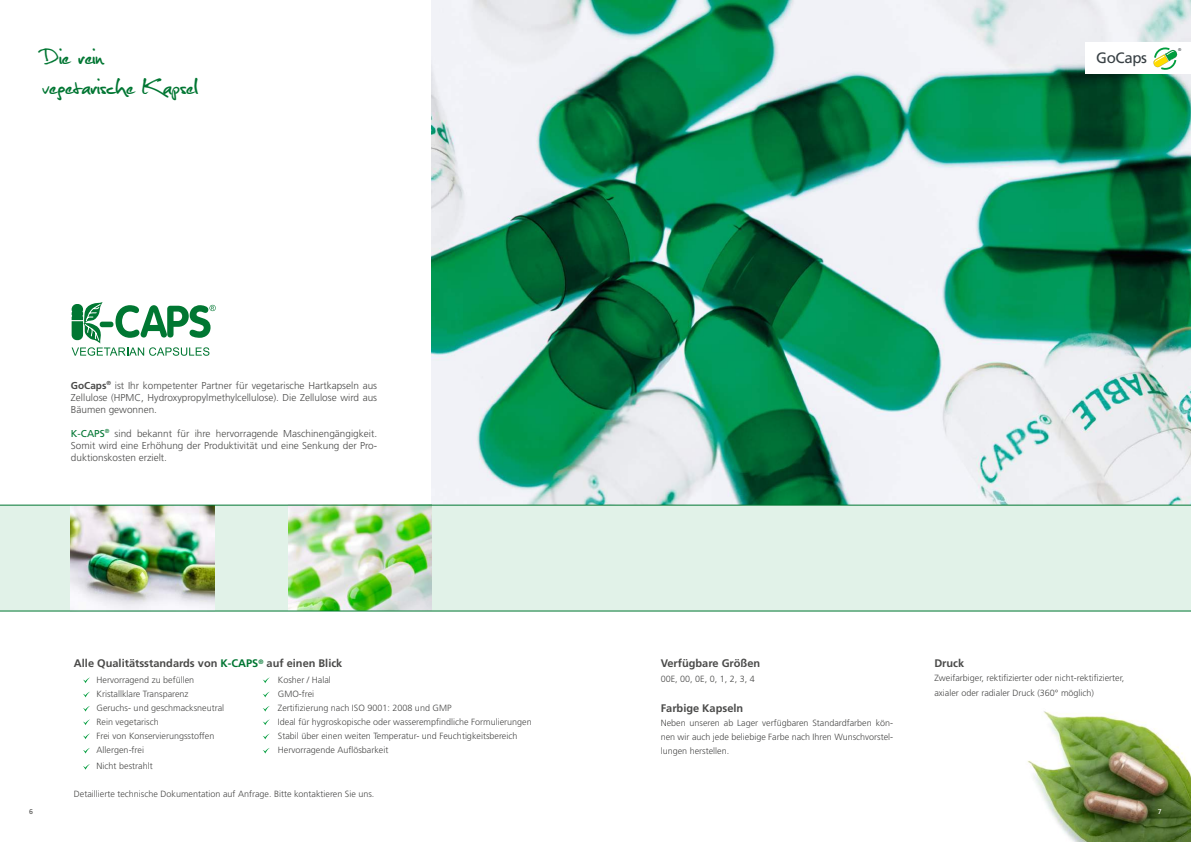
<style>
.page{position:relative;width:1191px;height:842px;background:#fff}
.page>*{position:absolute;margin:0;border:0;box-sizing:border-box;transform-origin:0 0}
.t1{font:30px/30px "Christopherhand";color:#007632}
.t2{font:15px "Frutiger";letter-spacing:-.025em;color:#384044}
.t3{font:700 11px "Frutiger";color:#4a4a49}
.t4{font:300 10px/12px "Frutiger";color:#4a4a49;text-align:justify}
.t5{font:300 9px/14px "Frutiger";color:#4a4a49}
.t6{font:7px "Frutiger";color:#4a4a49}
.t7{font:7px "Frutiger";color:#fff}
.t8{font:4.1px "Frutiger";color:#384044}
.s1{font-weight:700}
.s2{font-weight:400;color:#007632}
.s3{color:#007632}
</style>
<div class="page">
<img style="left:1027px;top:711px;width:164px;height:131px">
<div style="left:0;top:505px;width:1191px;height:105px;background:#e1f2e8"></div>
<img style="left:432px;top:0;width:759px;height:505px">
<img style="left:288px;top:506px;width:144px;height:104px">
<img style="left:71px;top:506px;width:143px;height:104px">
<svg style="left:83px;top:677px;width:7px;height:6px"></svg>
<svg style="left:83px;top:692px;width:7px;height:5px"></svg>
<svg style="left:83px;top:706px;width:7px;height:5px"></svg>
<hr style="left:0;top:610px;width:1191px;height:1px;background:#007732">
<hr style="left:0;top:505px;width:1191px;height:1px;background:#007732">
<svg style="left:263px;top:677px;width:7px;height:6px"></svg>
<svg style="left:263px;top:692px;width:7px;height:5px"></svg>
<svg style="left:263px;top:706px;width:7px;height:5px"></svg>
<svg style="left:83px;top:719px;width:7px;height:6px"></svg>
<svg style="left:83px;top:733px;width:7px;height:6px"></svg>
<svg style="left:83px;top:748px;width:7px;height:5px"></svg>
<svg style="left:263px;top:719px;width:7px;height:6px"></svg>
<svg style="left:263px;top:734px;width:6px;height:5px"></svg>
<svg style="left:263px;top:748px;width:7px;height:5px"></svg>
<svg style="left:83px;top:764px;width:7px;height:6px"></svg>
<svg style="left:72px;top:302px;width:144px;height:54px"></svg>
<div style="left:1085px;top:43px;width:106px;height:31px;background:#fff"></div>
<svg style="left:1153px;top:47px;width:24px;height:23px"></svg>
<h1 class="t1" style="left:43px;top:43px;width:157px">Die rein vegetarische Kapsel</h1>
<p class="t4" style="left:71px;top:379px;width:308px"><span class="s1">GoCaps</span><sup>®</sup> ist Ihr kompetenter Partner für vegetarische Hartkapseln aus Zellulose (HPMC, Hydroxypropylmethylcellulose). Die Zellulose wird aus Bäumen gewonnen.</p>
<p class="t4" style="left:71px;top:427px;width:308px"><span class="s2">K-CAPS</span><sup>®</sup> sind bekannt für ihre hervorragende Maschinengängigkeit.<br>Somit wird eine Erhöhung der Produktivität und eine Senkung der Pro&shy;duktionskosten erzielt.</p>
<p class="t6" style="left:29px;top:807px;width:5px">6</p>
<p class="t3" style="left:74px;top:657px;width:270px">Alle Qualitätsstandards von <span class="s3">K-CAPS</span><sup>®</sup> auf einen Blick</p>
<p class="t5" style="left:97px;top:673px;width:129px">Hervorragend zu befüllen<br>Kristallklare Transparenz<br>Geruchs- und geschmacksneutral<br>Rein vegetarisch<br>Frei von Konservierungsstoffen<br>Allergen-frei</p>
<p class="t5" style="left:97px;top:759px;width:57px">Nicht bestrahlt</p>
<p class="t5" style="left:278px;top:673px;width:255px">Kosher / Halal<br>GMO-frei<br>Zertifizierung nach ISO 9001: 2008 und GMP<br>Ideal für hygroskopische oder wasserempfindliche Formulierungen Stabil über einen weiten Temperatur- und Feuchtigkeitsbereich Hervorragende Auflösbarkeit</p>
<p class="t5" style="left:74px;top:787px;width:302px">Detaillierte technische Dokumentation auf Anfrage. Bitte kontaktieren Sie uns.</p>
<h2 class="t2" style="left:1096px;top:49px;width:52px">GoCaps</h2>
<p class="t8" style="left:1178px;top:47px;width:5px">®</p>
<p class="t3" style="left:660px;top:657px;width:101px">Verfügbare Größen</p>
<p class="t5" style="left:660px;top:672px;width:96px">00E, 00, 0E, 0, 1, 2, 3, 4</p>
<p class="t3" style="left:660px;top:702px;width:84px">Farbige Kapseln</p>
<p class="t5" style="left:660px;top:716px;width:234px;text-align:justify">Neben unseren ab Lager verfügbaren Standardfarben kön&shy;nen wir auch jede beliebige Farbe nach Ihren Wunschvorstel&shy;lungen herstellen.</p>
<p class="t3" style="left:934px;top:657px;width:31px">Druck</p>
<p class="t5" style="left:934px;top:671px;width:191px;line-height:15px">Zweifarbiger, rektifizierter oder nicht-rektifizierter, axialer oder radialer Druck (360° möglich)</p>
<p class="t7" style="left:1157px;top:807px;width:5px">7</p>
</div>
